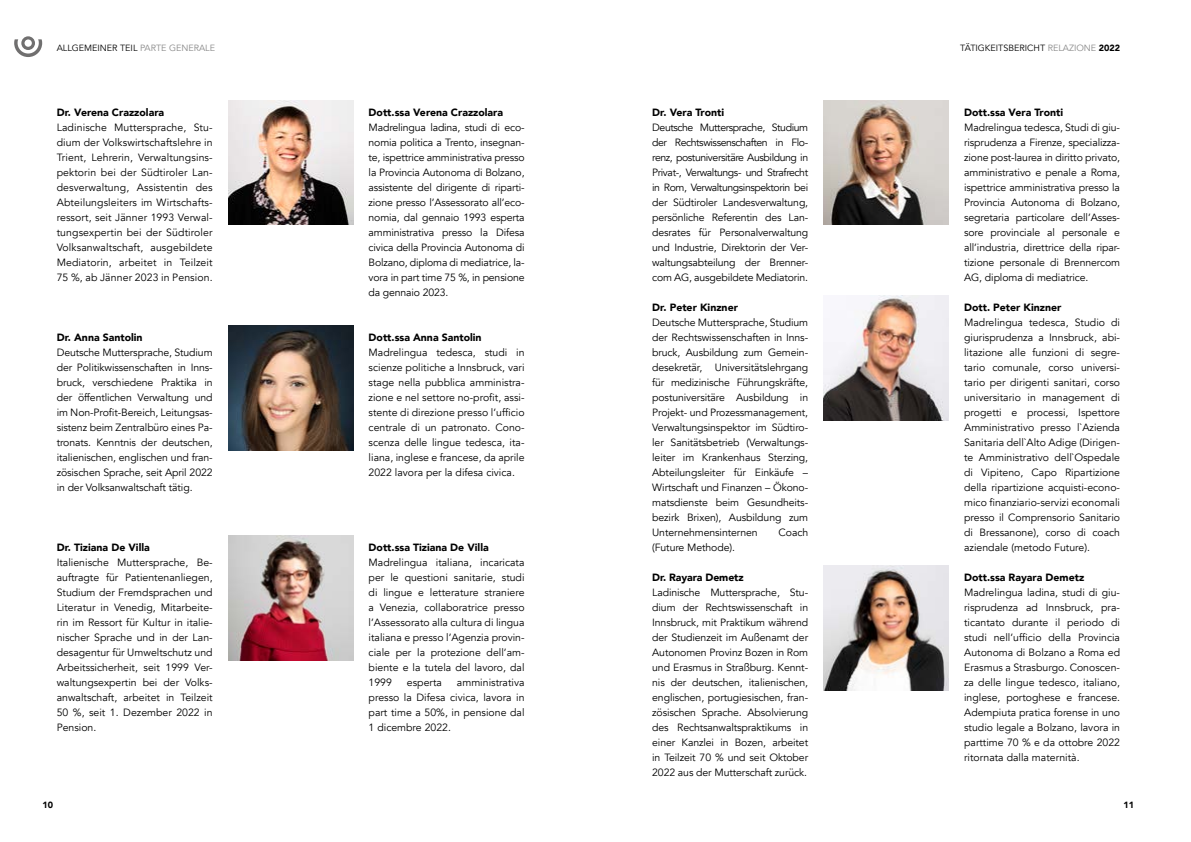
<style>
.page{position:relative;width:1191px;height:842px;background:#fff}
.page>*{position:absolute;margin:0;border:0;box-sizing:border-box;transform-origin:0 0}
.t1{font:10.5px/15px "Avenir";color:#000;text-align:justify}
.t2{font:900 10.5px "Avenir";color:#000}
.t3{font:9px "Avenir";color:#000}
.t4{font:900 9px "Avenir";color:#000}
.s1{color:#878787}
.s2{font-weight:900}
</style>
<div class="page">
<svg style="left:14px;top:36px;width:28px;height:21px"></svg>
<img style="left:228px;top:100px;width:125px;height:125px">
<img style="left:228px;top:326px;width:125px;height:124px">
<img style="left:228px;top:536px;width:125px;height:124px">
<img style="left:823px;top:100px;width:125px;height:125px">
<img style="left:823px;top:296px;width:125px;height:124px">
<img style="left:823px;top:566px;width:125px;height:124px">
<p class="t3" style="left:57px;top:42px;width:160px">ALLGEMEINER TEIL <span class="s1">PARTE GENERALE</span></p>
<p class="t3" style="left:960px;top:42px;width:161px">TÄTIGKEITSBERICHT <span class="s1">RELAZIONE</span> <span class="s2">2022</span></p>
<p class="t2" style="left:57px;top:103px;width:109px">Dr. Verena Crazzolara</p>
<p class="t1" style="left:57px;top:120px;width:157px">Ladinische Muttersprache, Stu&shy;dium der Volkswirtschaftslehre in Trient, Lehrerin, Verwaltungsins&shy;pektorin bei der Südtiroler Lan&shy;desverwaltung, Assistentin des Abteilungsleiters im Wirtschafts&shy;ressort, seit Jänner 1993 Verwal&shy;tungsexpertin bei der Südtiroler Volksanwaltschaft, ausgebildete Mediatorin, arbeitet in Teilzeit 75 %, ab Jänner 2023 in Pension.</p>
<p class="t2" style="left:57px;top:329px;width:87px">Dr. Anna Santolin</p>
<p class="t1" style="left:57px;top:345px;width:157px">Deutsche Muttersprache, Studium der Politikwissenschaften in Inns&shy;bruck, verschiedene Praktika in der öffentlichen Verwaltung und im Non-Profit-Bereich, Leitungsas&shy;sistenz beim Zentralbüro eines Pa&shy;tronats. Kenntnis der deutschen, italienischen, englischen und fran&shy;zösischen Sprache, seit April 2022 in der Volksanwaltschaft tätig.</p>
<p class="t2" style="left:57px;top:539px;width:95px">Dr. Tiziana De Villa</p>
<p class="t1" style="left:57px;top:555px;width:157px">Italienische Muttersprache, Be&shy;auftragte für Patientenanliegen, Studium der Fremdsprachen und Literatur in Venedig, Mitarbeite&shy;rin im Ressort für Kultur in italie&shy;nischer Sprache und in der Lan&shy;desagentur für Umweltschutz und Arbeitssicherheit, seit 1999 Ver&shy;waltungsexpertin bei der Volks&shy;anwaltschaft, arbeitet in Teilzeit 50 %, seit 1. Dezember 2022 in Pension.</p>
<p class="t2" style="left:369px;top:103px;width:136px">Dott.ssa Verena Crazzolara</p>
<p class="t1" style="left:369px;top:120px;width:157px">Madrelingua ladina, studi di eco&shy;nomia politica a Trento, insegnan&shy;te, ispettrice amministrativa presso la Provincia Autonoma di Bolzano, assistente del dirigente di riparti&shy;zione presso l’Assessorato all’eco&shy;nomia, dal gennaio 1993 esperta amministrativa presso la Difesa civica della Provincia Autonoma di Bolzano, diploma di mediatrice, la&shy;vora in part time 75 %, in pensione da gennaio 2023.</p>
<p class="t2" style="left:369px;top:328px;width:114px">Dott.ssa Anna Santolin</p>
<p class="t1" style="left:369px;top:345px;width:157px">Madrelingua tedesca, studi in scienze politiche a Innsbruck, vari stage nella pubblica amministra&shy;zione e nel settore no-profit, assi&shy;stente di direzione presso l’ufficio centrale di un patronato. Cono&shy;scenza delle lingue tedesca, ita&shy;liana, inglese e francese, da aprile 2022 lavora per la difesa civica.</p>
<p class="t2" style="left:369px;top:538px;width:122px">Dott.ssa Tiziana De Villa</p>
<p class="t1" style="left:369px;top:555px;width:157px">Madrelingua italiana, incaricata per le questioni sanitarie, studi di lingue e letterature straniere a Venezia, collaboratrice presso l’Assessorato alla cultura di lingua italiana e presso l’Agenzia provin&shy;ciale per la protezione dell’am&shy;biente e la tutela del lavoro, dal 1999</p>
<p class="t1" style="left:369px;top:675px;width:157px;text-indent:88px">amministrativa presso la Difesa civica, lavora in part time a 50%, in pensione dal 1 dicembre 2022.</p>
<p class="t1" style="left:407px;top:675px;width:36px">esperta</p>
<p class="t2" style="left:652px;top:103px;width:73px">Dr. Vera Tronti</p>
<p class="t1" style="left:652px;top:120px;width:157px">Deutsche Muttersprache, Studium der Rechtswissenschaften in Flo&shy;renz, postuniversitäre Ausbildung in Privat-, Verwaltungs- und Strafrecht in Rom, Verwaltungsinspektorin bei der Südtiroler Landesverwaltung, persönliche Referentin des Lan&shy;desrates für Personalverwaltung und Industrie, Direktorin der Ver&shy;waltungsabteilung der Brenner&shy;com AG, ausgebildete Mediatorin.</p>
<p class="t2" style="left:652px;top:298px;width:87px">Dr. Peter Kinzner</p>
<p class="t1" style="left:652px;top:315px;width:157px">Deutsche Muttersprache, Studium der Rechtswissenschaften in Inns&shy;bruck, Ausbildung zum Gemein&shy;desekretär, Universitätslehrgang für medizinische Führungskräfte, postuniversitäre Ausbildung in Projekt- und Prozessmanagement, Verwaltungsinspektor im Südtiro&shy;ler Sanitätsbetrieb (Verwaltungs&shy;leiter im Krankenhaus Sterzing, Abteilungsleiter für Einkäufe – Wirtschaft und Finanzen – Ökono&shy;matsdienste beim Gesundheits&shy;bezirk Brixen), Ausbildung zum Unternehmensinternen</p>
<p class="t1" style="left:778px;top:525px;width:31px">Coach</p>
<p class="t1" style="left:652px;top:540px;width:84px">(Future Methode).</p>
<p class="t2" style="left:652px;top:568px;width:93px">Dr. Rayara Demetz</p>
<p class="t1" style="left:652px;top:585px;width:157px">Ladinische Muttersprache, Stu&shy;dium der Rechtswissenschaft in Innsbruck, mit Praktikum während der Studienzeit im Außenamt der Autonomen Provinz Bozen in Rom und Erasmus in Straßburg. Kennt&shy;nis der deutschen, italienischen, englischen, portugiesischen, fran&shy;zösischen Sprache. Absolvierung des Rechtsanwaltspraktikums in einer Kanzlei in Bozen, arbeitet in Teilzeit 70 % und seit Oktober 2022 aus der Mutterschaft zurück.</p>
<p class="t2" style="left:964px;top:103px;width:100px">Dott.ssa Vera Tronti</p>
<p class="t1" style="left:964px;top:120px;width:157px">Madrelingua tedesca, Studi di giu&shy;risprudenza a Firenze, specializza&shy;zione post-laurea in diritto privato, amministrativo e penale a Roma, ispettrice amministrativa presso la Provincia Autonoma di Bolzano, segretaria particolare dell’Asses&shy;sore provinciale al personale e all’industria, direttrice della ripar&shy;tizione personale di Brennercom AG, diploma di mediatrice.</p>
<p class="t2" style="left:964px;top:298px;width:99px">Dott. Peter Kinzner</p>
<p class="t1" style="left:964px;top:315px;width:157px">Madrelingua tedesca, Studio di giurisprudenza a Innsbruck, abi&shy;litazione alle funzioni di segre&shy;tario comunale, corso universi&shy;tario per dirigenti sanitari, corso universitario in management di progetti e processi, Ispettore Amministrativo presso l`Azienda Sanitaria dell`Alto Adige (Dirigen&shy;te Amministrativo dell`Ospedale di Vipiteno, Capo Ripartizione della ripartizione acquisti-econo&shy;mico finanziario-servizi economali presso il Comprensorio Sanitario di Bressanone), corso di coach aziendale (metodo Future).</p>
<p class="t2" style="left:964px;top:568px;width:122px">Dott.ssa Rayara Demetz</p>
<p class="t1" style="left:964px;top:585px;width:157px">Madrelingua ladina, studi di giu&shy;risprudenza ad Innsbruck, pra&shy;ticantato durante il periodo di studi nell’ufficio della Provincia Autonoma di Bolzano a Roma ed Erasmus a Strasburgo. Conoscen&shy;za delle lingue tedesco, italiano, inglese, portoghese e francese.<br>Adempiuta pratica forense in uno studio legale a Bolzano, lavora in parttime 70 % e da ottobre 2022 ritornata dalla maternità.</p>
<p class="t4" style="left:43px;top:797px;width:12px">10</p>
<p class="t4" style="left:1123px;top:797px;width:12px">11</p>
</div>
